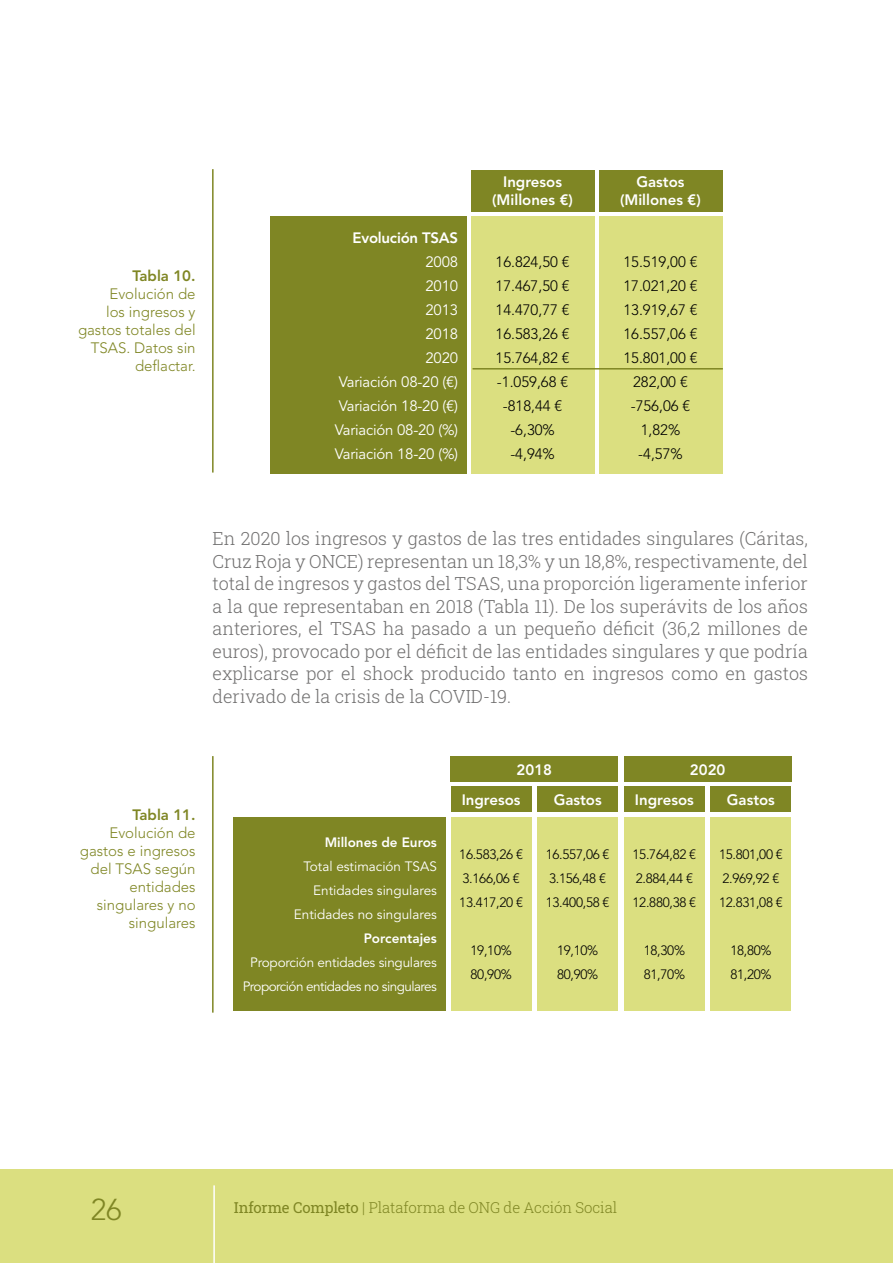
<style>
.page{position:relative;width:893px;height:1263px;background:#fff}
.page>*{position:absolute;margin:0;border:0;box-sizing:border-box;transform-origin:0 0}
.t1{font:300 30px "Avenir LT Std";color:#7f8624}
.t2{font:300 18px/22.5px "Roboto Slab";color:#706f6f;text-align:justify}
.t3{font:300 15px/24px "Avenir LT Std";color:#000;text-align:center}
.t4{font:300 15px/18px "Avenir LT Std";color:#7f8624;text-align:right}
.t5{font:15px/24px "Avenir LT Std";letter-spacing:-.015em;color:#fff;text-align:right}
.t6{font:800 15px/18px "Avenir LT Std";color:#fff;text-align:center}
.t7{font:300 15px "Roboto Slab";letter-spacing:-.01em;color:#7f8624}
.t8{font:800 15px "Avenir LT Std";color:#7f8624}
.t9{font:300 13.5px/24px "Avenir LT Std";letter-spacing:-.02em;color:#000}
.t10{font:13.5px/24px "Avenir LT Std";letter-spacing:-.04em;color:#fff;text-align:center}
.t11{font:13.5px/24px "Avenir LT Std";letter-spacing:-.015em;color:#fff;text-align:right}
.t12{font:800 13.5px "Avenir LT Std";color:#fff}
.s1{font-weight:400}
</style>
<div class="page">
<div style="left:0;top:1169px;width:893px;height:94px;background:#dbdf80"></div>
<hr style="left:213px;top:1185px;width:2px;height:78px;background:#fff">
<hr style="left:212px;top:169px;width:2px;height:304px;background:#7f8624">
<div style="left:471px;top:170px;width:123px;height:42px;background:#7f8624"></div>
<div style="left:270px;top:216px;width:197px;height:258px;background:#7f8624"></div>
<div style="left:471px;top:216px;width:123px;height:258px;background:#dbdf80"></div>
<div style="left:599px;top:170px;width:123px;height:42px;background:#7f8624"></div>
<div style="left:599px;top:216px;width:123px;height:258px;background:#dbdf80"></div>
<hr style="left:472px;top:368px;width:251px;height:2px;background:#7f8624">
<hr style="left:212px;top:756px;width:2px;height:257px;background:#7f8624">
<div style="left:451px;top:757px;width:167px;height:25px;background:#7f8624"></div>
<div style="left:233px;top:817px;width:212px;height:193px;background:#7f8624"></div>
<div style="left:451px;top:817px;width:80px;height:193px;background:#dbdf80"></div>
<div style="left:451px;top:786px;width:80px;height:26px;background:#7f8624"></div>
<div style="left:537px;top:817px;width:81px;height:193px;background:#dbdf80"></div>
<div style="left:537px;top:786px;width:81px;height:26px;background:#7f8624"></div>
<div style="left:624px;top:757px;width:167px;height:25px;background:#7f8624"></div>
<div style="left:624px;top:817px;width:81px;height:193px;background:#dbdf80"></div>
<div style="left:624px;top:786px;width:81px;height:26px;background:#7f8624"></div>
<div style="left:711px;top:817px;width:80px;height:193px;background:#dbdf80"></div>
<div style="left:711px;top:786px;width:80px;height:26px;background:#7f8624"></div>
<p class="t8" style="left:132px;top:267px;width:65px">Tabla 10.</p>
<p class="t4" style="left:78px;top:285px;width:119px">Evolución de<br>los ingresos y gastos totales del<br>TSAS. Datos sin deflactar.</p>
<p class="t6" style="left:492px;top:173px;width:82px">Ingresos (Millones €)</p>
<p class="t6" style="left:352px;top:228px;width:107px">Evolución TSAS</p>
<p class="t5" style="left:335px;top:250px;width:125px">2008<br>2010<br>2013<br>2018<br>2020<br>Variación 08-20 (€)<br>Variación 18-20 (€)<br>Variación 08-20 (%)<br>Variación 18-20 (%)</p>
<p class="t3" style="left:496px;top:249px;width:76px">16.824,50 €<br>17.467,50 €<br>14.470,77 €<br>16.583,26 €<br>15.764,82 € -1.059,68 € -818,44 € -6,30% -4,94%</p>
<p class="t6" style="left:620px;top:173px;width:82px">Gastos (Millones €)</p>
<p class="t3" style="left:623px;top:249px;width:76px">15.519,00 €<br>17.021,20 €<br>13.919,67 €<br>16.557,06 €<br>15.801,00 €<br>282,00 € -756,06 €<br>1,82% -4,57%</p>
<p class="t2" style="left:213px;top:527px;width:597px">En 2020 los ingresos y gastos de las tres entidades singulares (Cáritas, Cruz Roja y ONCE) representan un 18,3% y un 18,8%, respectivamente, del total de ingresos y gastos del TSAS, una proporción ligeramente inferior a la que representaban en 2018 (Tabla 11). De los superávits de los años anteriores, el TSAS ha pasado a un pequeño déficit (36,2 millones de euros), provocado por el déficit de las entidades singulares y que podría explicarse por el shock producido tanto en ingresos como en gastos derivado de la crisis de la COVID-19.</p>
<p class="t8" style="left:132px;top:806px;width:65px">Tabla 11.</p>
<p class="t4" style="left:80px;top:824px;width:117px">Evolución de gastos e ingresos del TSAS según entidades singulares y no singulares</p>
<p class="t12" style="left:325px;top:834px;width:114px">Millones de Euros</p>
<p class="t11" style="left:294px;top:854px;width:145px">Total estimación TSAS<br>Entidades singulares<br>Entidades no singulares</p>
<p class="t12" style="left:364px;top:930px;width:75px">Porcentajes</p>
<p class="t10" style="left:243px;top:950px;width:196px">Proporción entidades singulares<br>Proporción entidades no singulares</p>
<p class="t6" style="left:517px;top:761px;width:37px">2018</p>
<p class="t6" style="left:462px;top:791px;width:60px">Ingresos</p>
<p class="t9" style="left:459px;top:842px;width:65px">16.583,26 €<br>3.166,06 €<br>13.417,20 €</p>
<p class="t9" style="left:470px;top:938px;width:43px">19,10%<br>80,90%</p>
<p class="t6" style="left:554px;top:791px;width:50px">Gastos</p>
<p class="t9" style="left:546px;top:842px;width:65px">16.557,06 €<br>3.156,48 €<br>13.400,58 €</p>
<p class="t9" style="left:557px;top:938px;width:43px">19,10%<br>80,90%</p>
<p class="t6" style="left:690px;top:761px;width:37px">2020</p>
<p class="t6" style="left:635px;top:791px;width:60px">Ingresos</p>
<p class="t9" style="left:632px;top:842px;width:65px">15.764,82 €<br>2.884,44 €<br>12.880,38 €</p>
<p class="t9" style="left:644px;top:938px;width:43px">18,30%<br>81,70%</p>
<p class="t6" style="left:727px;top:791px;width:50px">Gastos</p>
<p class="t9" style="left:719px;top:842px;width:65px">15.801,00 €<br>2.969,92 €<br>12.831,08 €</p>
<p class="t9" style="left:730px;top:938px;width:43px">18,80%<br>81,20%</p>
<h1 class="t1" style="left:91px;top:1191px;width:32px">26</h1>
<p class="t7" style="left:234px;top:1197px;width:385px"><span class="s1">Informe Completo</span> | Plataforma de ONG de Acción Social</p>
</div>
